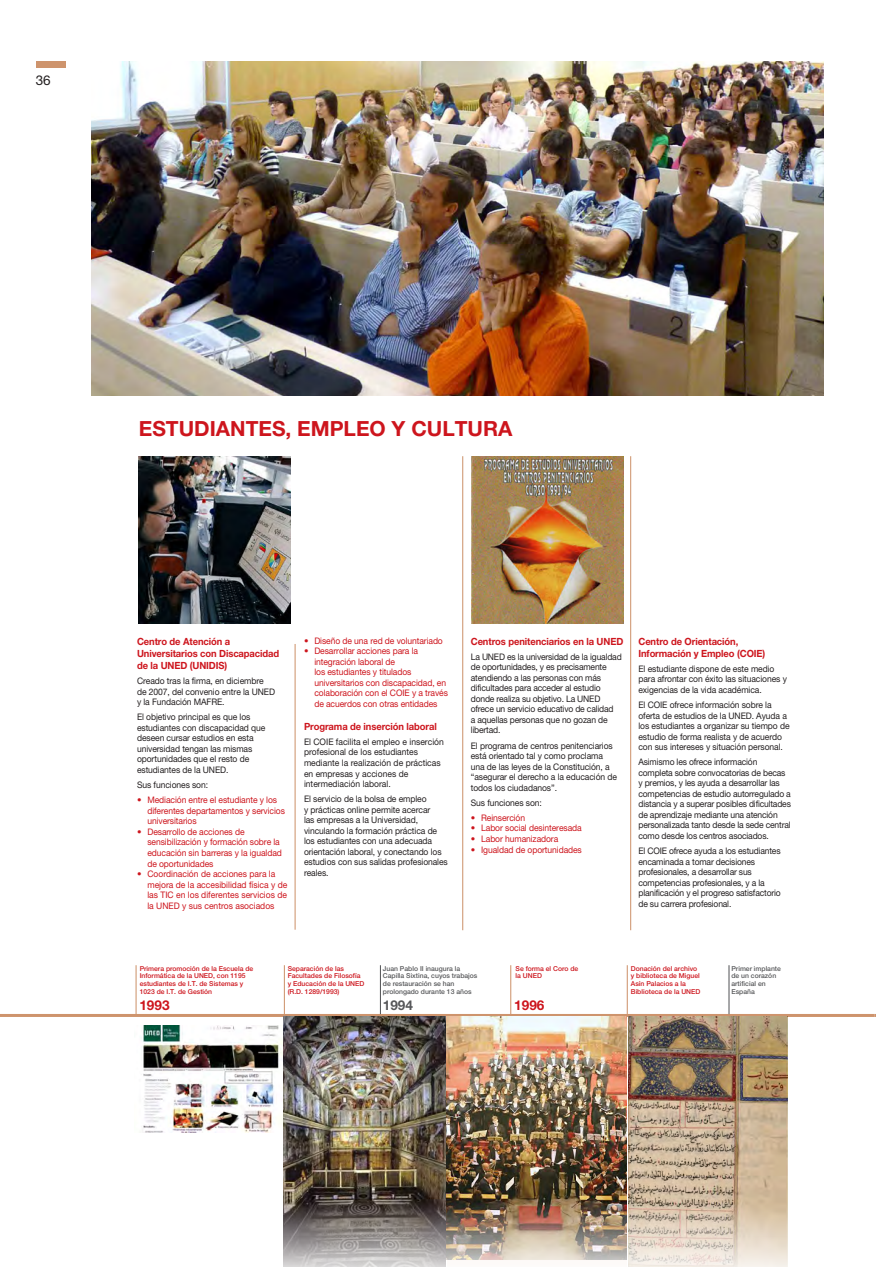
<style>
.page{position:relative;width:876px;height:1267px;background:#fff}
.page>*{position:absolute;margin:0;border:0;box-sizing:border-box;transform-origin:0 0}
.t1{font:700 20.85px "Helvetica Neue";color:#cd151d}
.t2{font:700 13.5px "Helvetica Neue";color:#cd151d}
.t3{font:700 13.5px "Helvetica Neue";color:#57585a}
.t4{font:13.5px "Helvetica Neue";color:#231f20}
.t5{font:700 9.9px/12.1px "Helvetica Neue";letter-spacing:-.01em;color:#cd151d;scale:.95 1}
.t6{font:9px/10.5px "Helvetica Neue";letter-spacing:-.01em;color:#231f20;scale:.95 1}
.t7{font:9px/10.5px "Helvetica Neue";letter-spacing:-.01em;color:#cd151d}
.t8{font:500 6.75px/7.8px "Helvetica Neue";color:#cd151d}
.t9{font:500 6.75px/7.8px "Helvetica Neue";color:#57585a}
</style>
<div class="page">
<div style="left:36px;top:61px;width:30px;height:7px;background:#ce946d"></div>
<hr style="left:462px;top:456px;width:1px;height:474px;background:#ce946d">
<hr style="left:630px;top:456px;width:1px;height:474px;background:#ce946d">
<hr style="left:294px;top:644px;width:1px;height:285px;background:#ce946d">
<img style="left:471px;top:456px;width:152px;height:167px">
<img style="left:139px;top:456px;width:152px;height:167px">
<img style="left:91px;top:61px;width:731px;height:334px">
<hr style="left:510px;top:965px;width:1px;height:49px;background:#ce946d">
<hr style="left:135px;top:965px;width:1px;height:49px;background:#ce946d">
<hr style="left:284px;top:965px;width:1px;height:49px;background:#ce946d">
<hr style="left:0;top:1013px;width:873px;height:3px;background:#ce946d">
<img style="left:141px;top:1025px;width:141px;height:107px">
<img style="left:284px;top:1016px;width:161px;height:250px">
<div style="left:446px;top:1016px;width:180px;height:250px;background:linear-gradient(to right,#fdfaf8,#fdfaf8)"></div>
<img style="left:446px;top:1016px;width:180px;height:243px">
<hr style="left:380px;top:965px;width:1px;height:49px;background:#57585a">
<hr style="left:728px;top:965px;width:1px;height:49px;background:#57585a">
<hr style="left:626px;top:965px;width:1px;height:49px;background:#ce946d">
<img style="left:628px;top:1016px;width:158px;height:250px">
<h2 class="t4" style="left:36px;top:72px;width:17px">36</h2>
<p class="t1" style="left:139px;top:415px;width:375px">ESTUDIANTES, EMPLEO Y CULTURA</p>
<p class="t5" style="left:137px;top:634px;width:151px">Centro de Atención a<br>Universitarios con Discapacidad de la UNED (UNIDIS)</p>
<p class="t6" style="left:137px;top:675px;width:147px">Creado tras la firma, en diciembre de 2007, del convenio entre la UNED y la Fundación MAFRE.</p>
<p class="t6" style="left:137px;top:711px;width:137px">El objetivo principal es que los estudiantes con discapacidad que deseen cursar estudios en esta universidad tengan las mismas oportunidades que el resto de estudiantes de la UNED.</p>
<p class="t6" style="left:137px;top:779px;width:76px">Sus funciones son:</p>
<p class="t7" style="left:147px;top:794px;width:139px;text-indent:-10px">• Mediación entre el estudiante y los diferentes departamentos y servicios universitarios</p>
<p class="t7" style="left:147px;top:826px;width:136px;text-indent:-10px">• Desarrollo de acciones de sensibilización y formación sobre la educación sin barreras y la igualdad de oportunidades</p>
<p class="t7" style="left:147px;top:868px;width:141px;text-indent:-10px">• Coordinación de acciones para la mejora de la accesibilidad física y de las TIC en los diferentes servicios de la UNED y sus centros asociados</p>
<p class="t7" style="left:304px;top:635px;width:140px">• Diseño de una red de voluntariado</p>
<p class="t7" style="left:314px;top:645px;width:135px;text-indent:-10px">• Desarrollar acciones para la integración laboral de<br>los estudiantes y titulados universitarios con discapacidad, en colaboración con el COIE y a través de acuerdos con otras entidades</p>
<p class="t5" style="left:304px;top:720px;width:141px">Programa de inserción laboral</p>
<p class="t6" style="left:304px;top:736px;width:149px">El COIE facilita el empleo e inserción profesional de los estudiantes mediante la realización de prácticas en empresas y acciones de intermediación laboral.</p>
<p class="t6" style="left:304px;top:793px;width:153px">El servicio de la bolsa de empleo<br>y prácticas online permite acercar<br>las empresas a la Universidad, vinculando la formación práctica de los estudiantes con una adecuada orientación laboral, y conectando los estudios con sus salidas profesionales reales.</p>
<p class="t5" style="left:470px;top:634px;width:162px">Centros penitenciarios en la UNED</p>
<p class="t6" style="left:470px;top:651px;width:160px">La UNED es la universidad de la igualdad de oportunidades, y es precisamente atendiendo a las personas con más dificultades para acceder al estudio donde realiza su objetivo. La UNED ofrece un servicio educativo de calidad<br>a aquellas personas que no gozan de libertad.</p>
<p class="t6" style="left:470px;top:740px;width:155px">El programa de centros penitenciarios está orientado tal y como proclama una de las leyes de la Constitución, a “asegurar el derecho a la educación de todos los ciudadanos”.</p>
<p class="t6" style="left:470px;top:797px;width:76px">Sus funciones son:</p>
<p class="t7" style="left:470px;top:812px;width:56px">• Reinserción</p>
<p class="t7" style="left:470px;top:822px;width:112px">• Labor social desinteresada</p>
<p class="t7" style="left:470px;top:833px;width:89px">• Labor humanizadora</p>
<p class="t7" style="left:470px;top:844px;width:112px">• Igualdad de oportunidades</p>
<p class="t5" style="left:638px;top:634px;width:135px">Centro de Orientación,<br>Información y Empleo (COIE)</p>
<p class="t6" style="left:638px;top:663px;width:158px">El estudiante dispone de este medio para afrontar con éxito las situaciones y exigencias de la vida académica.</p>
<p class="t6" style="left:638px;top:699px;width:160px">El COIE ofrece información sobre la oferta de estudios de la UNED. Ayuda a los estudiantes a organizar su tiempo de estudio de forma realista y de acuerdo con sus intereses y situación personal.</p>
<p class="t6" style="left:638px;top:756px;width:162px">Asimismo les ofrece información completa sobre convocatorias de becas y premios, y les ayuda a desarrollar las competencias de estudio autorregulado a distancia y a superar posibles dificultades de aprendizaje mediante una atención personalizada tanto desde la sede central como desde los centros asociados.</p>
<p class="t6" style="left:638px;top:845px;width:151px">El COIE ofrece ayuda a los estudiantes encaminada a tomar decisiones profesionales, a desarrollar sus competencias profesionales, y a la planificación y el progreso satisfactorio de su carrera profesional.</p>
<p class="t8" style="left:140px;top:964px;width:115px">Primera promoción de la Escuela de<br>Informática de la UNED, con 1195 estudiantes de I.T. de Sistemas y<br>1023 de I.T. de Gestión</p>
<p class="t2" style="left:139px;top:996px;width:32px">1993</p>
<p class="t8" style="left:287px;top:964px;width:78px">Separación de las<br>Facultades de Filosofía y Educación de la UNED (R.D. 1289/1993)</p>
<p class="t9" style="left:383px;top:964px;width:96px">Juan Pablo II inaugura la<br>Capilla Sixtina, cuyos trabajos de restauración se han prolongado durante 13 años</p>
<p class="t3" style="left:383px;top:997px;width:32px">1994</p>
<p class="t8" style="left:515px;top:964px;width:64px">Se forma el Coro de la UNED</p>
<p class="t2" style="left:514px;top:996px;width:32px">1996</p>
<p class="t8" style="left:630px;top:964px;width:71px">Donación del archivo y biblioteca de Miguel<br>Asín Palacios a la<br>Biblioteca de la UNED</p>
<p class="t9" style="left:731px;top:964px;width:51px">Primer implante de un corazón artificial en<br>España</p>
</div>
